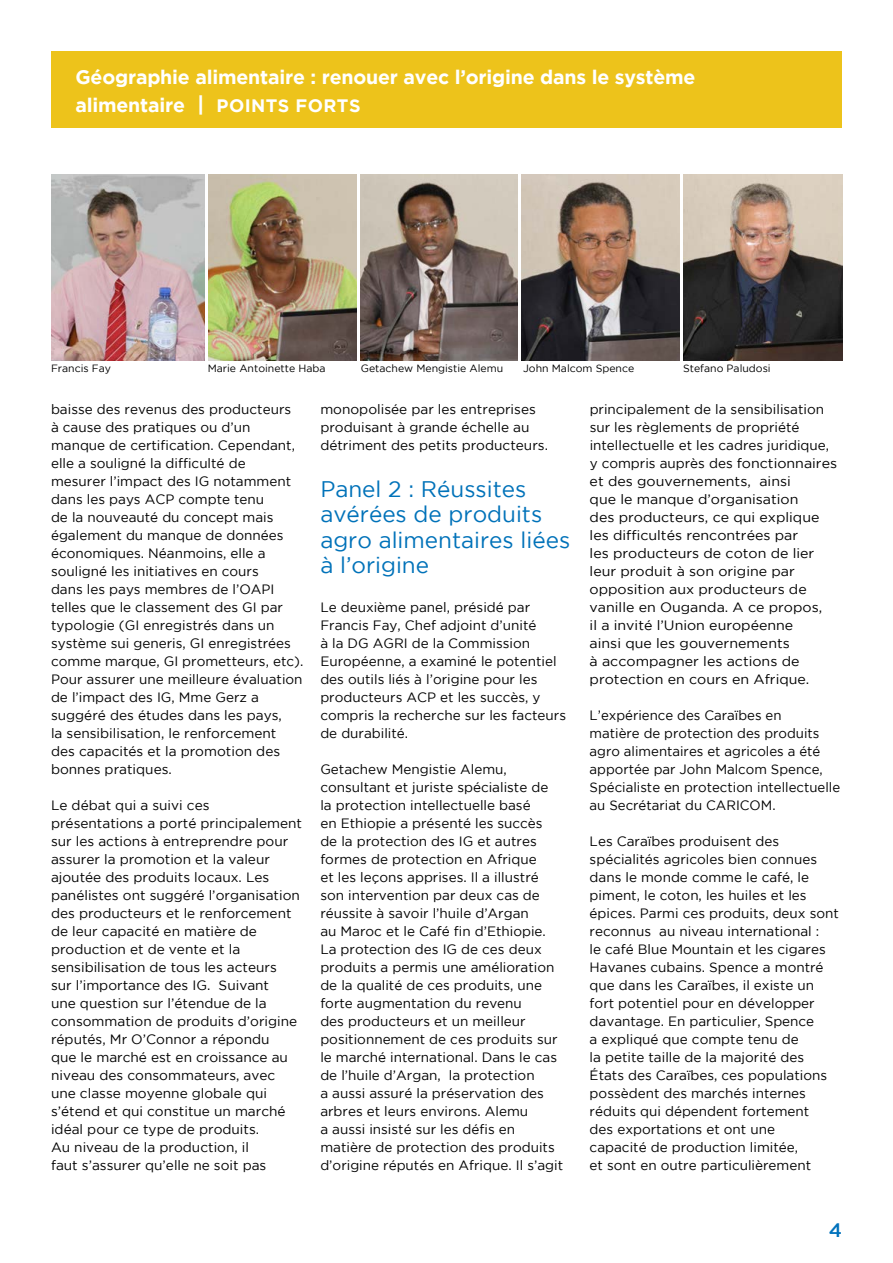
<style>
.page{position:relative;width:893px;height:1263px;background:#fff}
.page>*{position:absolute;margin:0;border:0;box-sizing:border-box;transform-origin:0 0}
.t1{font:22.5px/25.5px "Gotham";color:#0072b9}
.t2{font:700 19.5px/27.3px "Gotham";letter-spacing:-.01em;color:#fff}
.t3{font:500 19.5px "Gotham";color:#0072bc}
.t4{font:13.5px/18px "Gotham";color:#000}
.t5{font:10.5px "Gotham";color:#000}
.s1{font-size:21px}
.s2{font-size:18px}
</style>
<div class="page">
<div style="left:51px;top:51px;width:791px;height:77px;background:#edc31b"></div>
<img style="left:51px;top:175px;width:153px;height:186px">
<img style="left:209px;top:175px;width:148px;height:186px">
<img style="left:360px;top:175px;width:157px;height:186px">
<img style="left:522px;top:175px;width:158px;height:186px">
<img style="left:684px;top:175px;width:158px;height:186px">
<h2 class="t2" style="left:75px;top:63px;width:621px">Géographie alimentaire : renouer avec l’origine dans le système alimentaire <span class="s1">|</span> <span class="s2">Points Forts</span></h2>
<p class="t5" style="left:51px;top:363px;width:61px">Francis Fay</p>
<p class="t5" style="left:361px;top:363px;width:144px">Getachew Mengistie Alemu</p>
<p class="t5" style="left:523px;top:363px;width:113px">John Malcom Spence</p>
<p class="t5" style="left:683px;top:363px;width:89px">Stefano Paludosi</p>
<p class="t5" style="left:208px;top:363px;width:119px">Marie Antoinette Haba</p>
<p class="t4" style="left:51px;top:400px;width:254px">baisse des revenus des producteurs<br>à cause des pratiques ou d’un manque de certification. Cependant, elle a souligné la difficulté de mesurer l’impact des IG notamment dans les pays ACP compte tenu<br>de la nouveauté du concept mais également du manque de données économiques. Néanmoins, elle a souligné les initiatives en cours<br>dans les pays membres de l’OAPI telles que le classement des GI par typologie (GI enregistrés dans un système sui generis, GI enregistrées comme marque, GI prometteurs, etc).<br>Pour assurer une meilleure évaluation de l’impact des IG, Mme Gerz a suggéré des études dans les pays,<br>la sensibilisation, le renforcement des capacités et la promotion des bonnes pratiques.</p>
<p class="t4" style="left:51px;top:796px;width:253px">Le débat qui a suivi ces présentations a porté principalement sur les actions à entreprendre pour assurer la promotion et la valeur ajoutée des produits locaux. Les panélistes ont suggéré l’organisation des producteurs et le renforcement de leur capacité en matière de production et de vente et la sensibilisation de tous les acteurs<br>sur l’importance des IG. Suivant<br>une question sur l’étendue de la consommation de produits d’origine réputés, Mr O’Connor a répondu<br>que le marché est en croissance au niveau des consommateurs, avec une classe moyenne globale qui s’étend et qui constitue un marché idéal pour ce type de produits.<br>Au niveau de la production, il<br>faut s’assurer qu’elle ne soit pas</p>
<p class="t4" style="left:320px;top:400px;width:229px">monopolisée par les entreprises produisant à grande échelle au détriment des petits producteurs.</p>
<h1 class="t1" style="left:320px;top:476px;width:251px">Panel 2 : Réussites avérées de produits agro alimentaires liées à l’origine</h1>
<p class="t4" style="left:320px;top:598px;width:247px">Le deuxième panel, présidé par<br>Francis Fay, Chef adjoint d’unité<br>à la DG AGRI de la Commission<br>Européenne, a examiné le potentiel des outils liés à l’origine pour les producteurs ACP et les succès, y compris la recherche sur les facteurs de durabilité.</p>
<p class="t4" style="left:320px;top:760px;width:244px">Getachew Mengistie Alemu, consultant et juriste spécialiste de<br>la protection intellectuelle basé<br>en Ethiopie a présenté les succès<br>de la protection des IG et autres formes de protection en Afrique<br>et les leçons apprises. Il a illustré son intervention par deux cas de réussite à savoir l’huile d’Argan<br>au Maroc et le Café fin d’Ethiopie.<br>La protection des IG de ces deux produits a permis une amélioration de la qualité de ces produits, une forte augmentation du revenu<br>des producteurs et un meilleur positionnement de ces produits sur le marché international. Dans le cas de l’huile d’Argan, la protection<br>a aussi assuré la préservation des arbres et leurs environs. Alemu<br>a aussi insisté sur les défis en matière de protection des produits d’origine réputés en Afrique. Il s’agit</p>
<p class="t4" style="left:590px;top:400px;width:249px">principalement de la sensibilisation sur les règlements de propriété intellectuelle et les cadres juridique, y compris auprès des fonctionnaires et des gouvernements, ainsi<br>que le manque d’organisation<br>des producteurs, ce qui explique les difficultés rencontrées par<br>les producteurs de coton de lier leur produit à son origine par opposition aux producteurs de vanille en Ouganda. A ce propos,<br>il a invité l’Union européenne<br>ainsi que les gouvernements<br>à accompagner les actions de protection en cours en Afrique.</p>
<p class="t4" style="left:590px;top:706px;width:252px">L’expérience des Caraïbes en<br>matière de protection des produits agro alimentaires et agricoles a été apportée par John Malcom Spence, Spécialiste en protection intellectuelle au Secrétariat du CARICOM.</p>
<p class="t4" style="left:590px;top:832px;width:251px">Les Caraïbes produisent des spécialités agricoles bien connues dans le monde comme le café, le piment, le coton, les huiles et les épices. Parmi ces produits, deux sont reconnus au niveau international :<br>le café Blue Mountain et les cigares Havanes cubains. Spence a montré que dans les Caraïbes, il existe un fort potentiel pour en développer davantage. En particulier, Spence<br>a expliqué que compte tenu de<br>la petite taille de la majorité des États des Caraïbes, ces populations possèdent des marchés internes réduits qui dépendent fortement<br>des exportations et ont une<br>capacité de production limitée,<br>et sont en outre particulièrement</p>
<h2 class="t3" style="left:829px;top:1218px;width:15px">4</h2>
</div>
